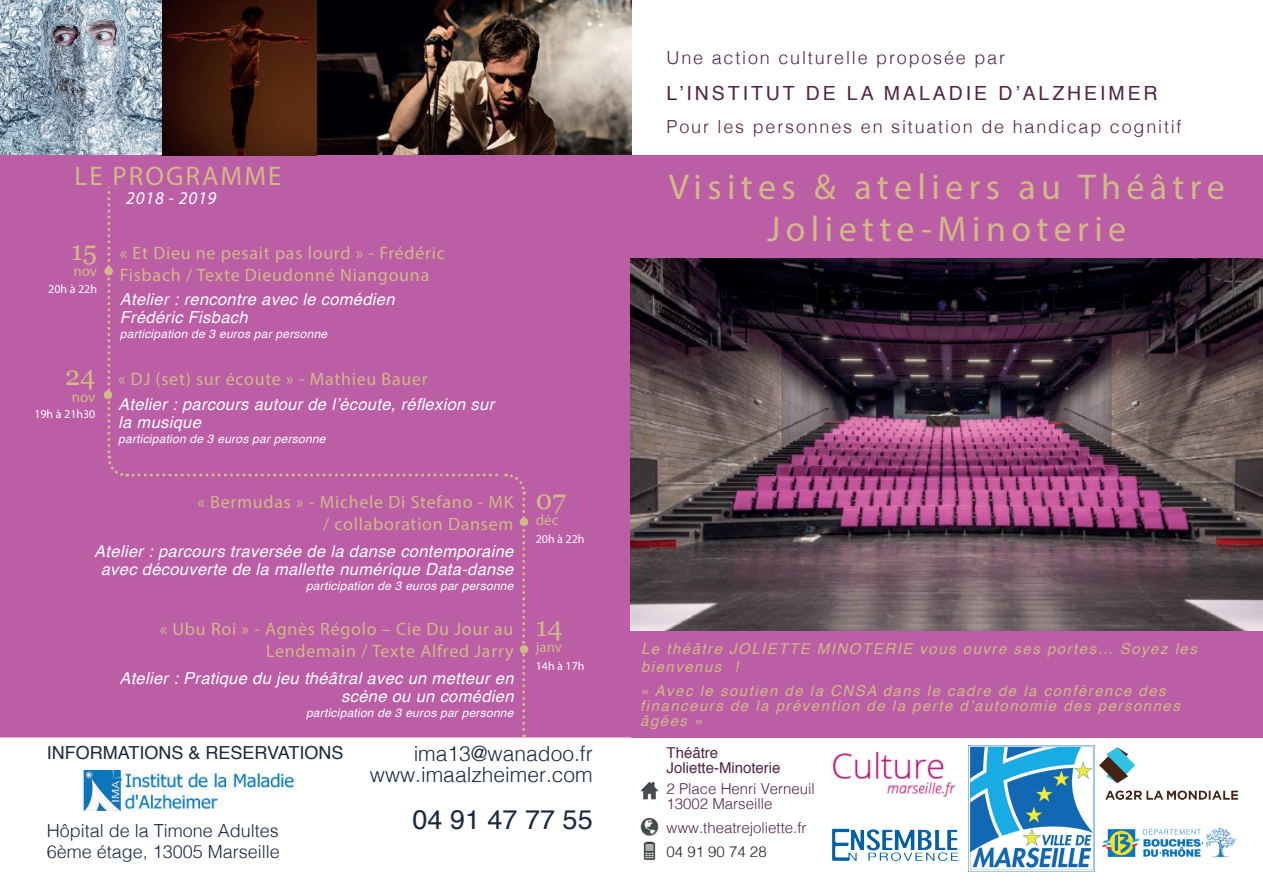
<style>
.page{position:relative;width:1263px;height:893px;background:#fff}
.page>*{position:absolute;margin:0;border:0;box-sizing:border-box;transform-origin:0 0}
.t1{font:36px/42px "Myriad Pro";letter-spacing:.15em;color:#d0ba86;text-align:center}
.t2{font:27px "Myriad Pro";letter-spacing:.075em;color:#d1ba86}
.t3{font:27px "Helvetica";color:#1a2a3e}
.t4{font:27px "Georgia";color:#d1ba86}
.t5{font:300 21px/21px "Helvetica";color:#1a2a3e;text-align:right}
.t6{font:19.5px "Helvetica";letter-spacing:.15em;color:#502647}
.t7{font:18px/21.6px "Myriad Pro";letter-spacing:.04em;color:#d1ba86;text-align:right}
.t8{font:300 18px "Helvetica";letter-spacing:.1em;color:#502647}
.t9{font:300 18px/21px "Helvetica";color:#1a2a3e}
.t10{font:18px "Helvetica";color:#1a2a3e}
.t11{font:italic 18px "Myriad Pro";letter-spacing:.04em;color:#fff}
.t12{font:italic 16.5px/18px "Helvetica";letter-spacing:.02em;color:#fff}
.t13{font:italic 15px/15px "Helvetica";letter-spacing:.1em;color:#d1ba86}
.t14{font:300 15px/15px "Helvetica";color:#502647}
.t15{font:15px/15px "Helvetica";color:#502647}
.t16{font:15px "Myriad Pro";color:#d1ba86}
.t17{font:300 15px "Helvetica";color:#231f20}
.t18{font:italic 12px "Helvetica";letter-spacing:.02em;color:#fff}
.t19{font:12px "Myriad Pro";color:#fff}
.s1{color:#d1ba86}
</style>
<div class="page">
<div style="left:631px;top:155px;width:632px;height:582px;background:#bb5ea5"></div>
<div style="left:0;top:156px;width:631px;height:581px;background:#bb5ea5"></div>
<img style="left:640px;top:781px;width:19px;height:19px">
<img style="left:640px;top:817px;width:19px;height:19px">
<img style="left:643px;top:841px;width:13px;height:20px">
<img style="left:968px;top:745px;width:126px;height:127px">
<img style="left:1102px;top:827px;width:134px;height:31px">
<img style="left:1100px;top:747px;width:137px;height:53px">
<img style="left:832px;top:751px;width:124px;height:46px">
<img style="left:832px;top:828px;width:127px;height:33px">
<img style="left:631px;top:258px;width:631px;height:372px">
<div style="left:106px;top:166px;width:421px;height:571px;background:#bb5ea5"></div>
<div style="left:519px;top:517px;width:10px;height:9px;background:#d0ba86;border-radius:4px"></div>
<div style="left:104px;top:267px;width:9px;height:9px;background:#d2bb86;border-radius:4px"></div>
<svg style="left:103px;top:390px;width:10px;height:10px"></svg>
<div style="left:126px;top:190px;width:99px;height:14px;background:#bb5ea5"></div>
<div style="left:70px;top:165px;width:216px;height:22px;background:#bb5ea5"></div>
<svg style="left:519px;top:645px;width:10px;height:9px"></svg>
<img style="left:0;top:0;width:631px;height:156px">
<img style="left:83px;top:771px;width:213px;height:40px">
<h2 class="t2" style="left:75px;top:159px;width:208px">LE PROGRAMME</h2>
<h2 class="t4" style="left:71px;top:231px;width:27px">15</h2>
<p class="t16" style="left:73px;top:262px;width:25px">nov</p>
<p class="t19" style="left:48px;top:281px;width:50px">20h à 22h</p>
<h2 class="t4" style="left:65px;top:356px;width:32px">24</h2>
<p class="t16" style="left:72px;top:387px;width:25px">nov</p>
<p class="t19" style="left:34px;top:407px;width:63px">19h à 21h30</p>
<p class="t11" style="left:126px;top:186px;width:92px">2018 - 2019</p>
<p class="t7" style="left:120px;top:242px;width:326px;text-align:left">« Et Dieu ne pesait pas lourd » - Frédéric<br>Fisbach / Texte Dieudonné Niangouna</p>
<p class="t12" style="left:120px;top:290px;width:276px">Atelier : rencontre avec le comédien<br>Frédéric Fisbach</p>
<p class="t18" style="left:120px;top:324px;width:209px">participation de 3 euros par personne</p>
<p class="t7" style="left:118px;top:367px;width:311px">« DJ (set) sur écoute » - Mathieu Bauer</p>
<p class="t12" style="left:118px;top:395px;width:377px">Atelier : parcours autour de l’écoute, réflexion sur la musique</p>
<p class="t18" style="left:118px;top:429px;width:209px">participation de 3 euros par personne</p>
<p class="t7" style="left:197px;top:491px;width:318px">« Bermudas » - Michele Di Stefano - MK / collaboration Dansem</p>
<p class="t12" style="left:94px;top:542px;width:421px;text-align:center">Atelier : parcours traversée de la danse contemporaine avec découverte de la mallette numérique Data-danse</p>
<p class="t18" style="left:306px;top:576px;width:209px">participation de 3 euros par personne</p>
<p class="t7" style="left:160px;top:618px;width:355px">« Ubu Roi » - Agnès Régolo – Cie Du Jour au<br>Lendemain / Texte Alfred Jarry</p>
<p class="t12" style="left:119px;top:670px;width:396px;text-align:right">Atelier : Pratique du jeu théâtral avec un metteur en scène ou un comédien</p>
<p class="t18" style="left:306px;top:703px;width:209px">participation de 3 euros par personne</p>
<h2 class="t4" style="left:536px;top:480px;width:32px">07</h2>
<p class="t16" style="left:536px;top:511px;width:24px">déc</p>
<p class="t19" style="left:536px;top:531px;width:50px">20h à 22h</p>
<h2 class="t4" style="left:536px;top:607px;width:28px">14</h2>
<p class="t16" style="left:536px;top:638px;width:28px">janv</p>
<p class="t19" style="left:536px;top:658px;width:50px">14h à 17h</p>
<p class="t10" style="left:47px;top:739px;width:298px">INFORMATIONS &amp; RESERVATIONS</p>
<p class="t9" style="left:47px;top:819px;width:235px">Hôpital de la Timone Adultes<br>6ème étage, 13005 Marseille</p>
<p class="t5" style="left:370px;top:741px;width:224px">ima13@wanadoo.fr www.imaalzheimer.com</p>
<h2 class="t3" style="left:412px;top:799px;width:182px">04 91 47 77 55</h2>
<p class="t8" style="left:666px;top:43px;width:340px">Une action culturelle proposée par</p>
<p class="t6" style="left:666px;top:78px;width:493px">L’INSTITUT DE LA MALADIE D’ALZHEIMER</p>
<p class="t8" style="left:666px;top:111px;width:516px">Pour les personnes en situation de handicap cognitif</p>
<h1 class="t1" style="left:669px;top:165px;width:557px"><span class="s1">Visites &amp; ateliers au</span> Théâtre<br>Joliette-Minoterie</h1>
<p class="t13" style="left:641px;top:640px;width:557px;line-height:18px">Le théâtre JOLIETTE MINOTERIE vous ouvre ses portes… Soyez les bienvenus !</p>
<p class="t13" style="left:640px;top:684px;width:541px">« Avec le soutien de la CNSA dans le cadre de la conférence des financeurs de la prévention de la perte d’autonomie des personnes âgées »</p>
<p class="t15" style="left:666px;top:745px;width:115px">Théâtre<br>Joliette-Minoterie</p>
<p class="t14" style="left:666px;top:780px;width:150px">2 Place Henri Verneuil<br>13002 Marseille</p>
<p class="t14" style="left:666px;top:819px;width:142px">www.theatrejoliette.fr</p>
<p class="t17" style="left:666px;top:838px;width:102px">04 91 90 74 28</p>
</div>
